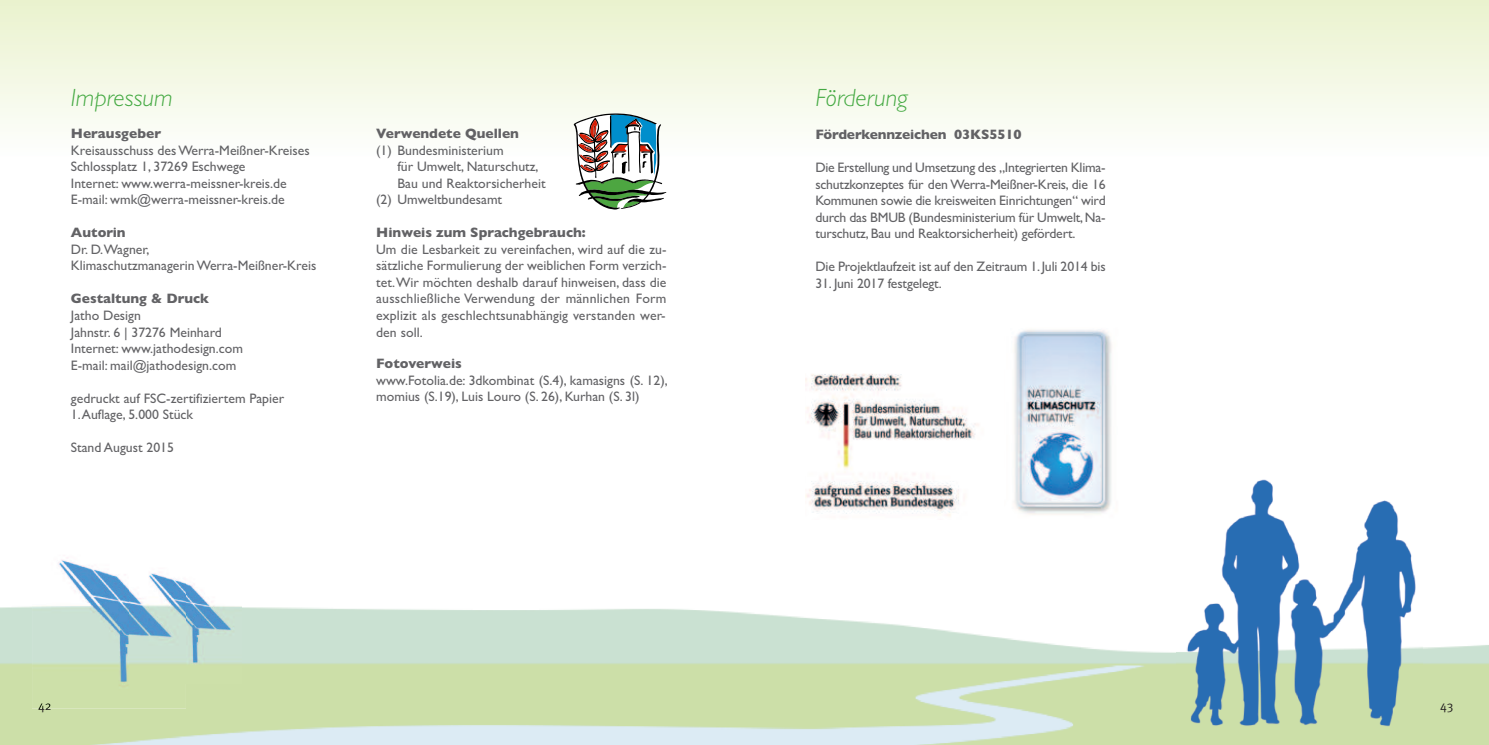
<style>
.page{position:relative;width:1489px;height:745px;background:#fff}
.page>*{position:absolute;margin:0;border:0;box-sizing:border-box;transform-origin:0 0}
.t1{font:italic 300 25px "Gill Sans";color:#44a942}
.t2{font:13.75px/16.5px "Gill Sans";color:#626265}
.t3{font:700 13.75px "Gill Sans";color:#626265}
.t4{font:12.5px "Meta";color:#231f20}
</style>
<div class="page">
<div style="left:744px;top:0;width:744px;height:156px;background:linear-gradient(to bottom,#eaf2cd,#fdfefd)"></div>
<div style="left:0;top:0;width:745px;height:156px;background:linear-gradient(to bottom,#eaf2cd,#fdfefd)"></div>
<img style="left:0;top:606px;width:1488px;height:138px">
<img style="left:32px;top:557px;width:154px;height:151px">
<svg style="left:39px;top:703px;width:12px;height:5px"></svg>
<img style="left:130px;top:557px;width:112px;height:126px">
<img style="left:1175px;top:479px;width:247px;height:257px">
<img style="left:1014px;top:330px;width:98px;height:185px">
<img style="left:805px;top:374px;width:174px;height:143px">
<svg style="left:573px;top:113px;width:93px;height:96px"></svg>
<h1 class="t1" style="left:71px;top:83px;width:103px">Impressum</h1>
<p class="t3" style="left:71px;top:125px;width:92px">Herausgeber</p>
<p class="t2" style="left:71px;top:141px;width:240px">Kreisausschuss desWerra-Meißner-Kreises Schlossplatz 1, 37269 Eschwege<br>Internet: www.werra-meissner-kreis.de E-mail: wmk@werra-meissner-kreis.de</p>
<p class="t3" style="left:71px;top:224px;width:56px">Autorin</p>
<p class="t2" style="left:71px;top:241px;width:247px">Dr. D.Wagner,<br>KlimaschutzmanagerinWerra-Meißner-Kreis</p>
<p class="t3" style="left:71px;top:290px;width:140px">Gestaltung &amp; Druck</p>
<p class="t2" style="left:71px;top:307px;width:174px">Jatho Design<br>Jahnstr. 6 | 37276 Meinhard<br>Internet: www.jathodesign.com<br>E-mail: mail@jathodesign.com</p>
<p class="t2" style="left:71px;top:389px;width:215px">gedruckt auf FSC-zertifiziertem Papier<br>1.Auflage, 5.000 Stück</p>
<p class="t2" style="left:71px;top:439px;width:105px">Stand August 2015</p>
<p class="t3" style="left:376px;top:125px;width:144px">Verwendete Quellen</p>
<p class="t2" style="left:376px;top:141px;width:129px">(1) Bundesministerium</p>
<p class="t2" style="left:397px;top:158px;width:143px">für Umwelt, Naturschutz,</p>
<p class="t2" style="left:397px;top:174px;width:150px">Bau und Reaktorsicherheit</p>
<p class="t2" style="left:376px;top:191px;width:127px">(2) Umweltbundesamt</p>
<p class="t3" style="left:376px;top:224px;width:211px">Hinweis zum Sprachgebrauch:</p>
<p class="t2" style="left:376px;top:241px;width:292px;text-align:justify">Um die Lesbarkeit zu vereinfachen, wird auf die zu&shy;sätzliche Formulierung der weiblichen Form verzich&shy;tet.Wir möchten deshalb darauf hinweisen, dass die ausschließliche Verwendung der männlichen Form explizit als geschlechtsunabhängig verstanden wer&shy;den soll.</p>
<p class="t3" style="left:376px;top:355px;width:87px">Fotoverweis</p>
<p class="t2" style="left:376px;top:371px;width:293px">www.Fotolia.de: 3dkombinat (S.4), kamasigns (S. 12), momius (S.19), Luis Louro (S. 26), Kurhan (S. 3l)</p>
<p class="t4" style="left:38px;top:697px;width:15px">42</p>
<h1 class="t1" style="left:815px;top:83px;width:94px">Förderung</h1>
<p class="t3" style="left:815px;top:126px;width:208px">Förderkennzeichen 03KS5510</p>
<p class="t2" style="left:815px;top:159px;width:292px;text-align:justify">Die Erstellung und Umsetzung des „Integrierten Klima&shy;schutzkonzeptes für den Werra-Meißner-Kreis, die 16<br>Kommunen sowie die kreisweiten Einrichtungen“ wird durch das BMUB (Bundesministerium für Umwelt,Na&shy;turschutz, Bau und Reaktorsicherheit) gefördert.</p>
<p class="t2" style="left:815px;top:258px;width:292px">Die Projektlaufzeit ist auf den Zeitraum 1.Juli 2014 bis</p>
<p class="t2" style="left:815px;top:275px;width:128px">31. Juni 2017 festgelegt.</p>
<p class="t4" style="left:1439px;top:697px;width:15px">43</p>
</div>
